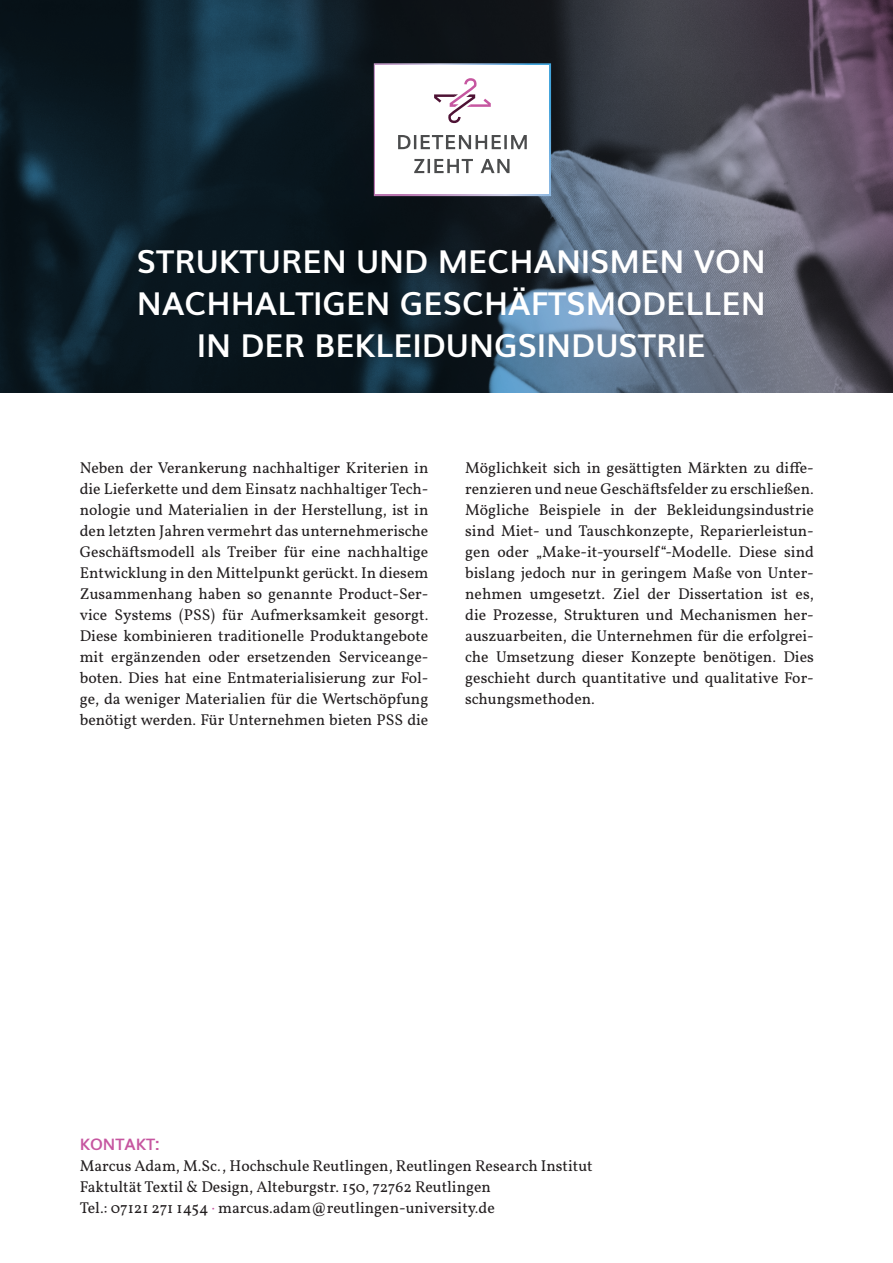
<style>
.page{position:relative;width:893px;height:1263px;background:#fff}
.page>*{position:absolute;margin:0;border:0;box-sizing:border-box;transform-origin:0 0}
.t1{font:700 31.5px "Muli";color:#fff}
.t2{font:15.75px/21px "Vollkorn";color:#231f20;text-align:justify}
.t3{font:700 15.75px "Muli";color:#c656a0}
.s1{color:#c656a0}
</style>
<div class="page">
<svg style="left:0;top:1px;width:893px;height:391px;background:#2d3845"></svg>
<div style="left:374px;top:63px;width:177px;height:133px;background:#fff;border:4px solid #fff"></div>
<svg style="left:414px;top:159px;width:95px;height:14px"></svg>
<svg style="left:398px;top:135px;width:129px;height:14px"></svg>
<svg style="left:434px;top:78px;width:57px;height:46px"></svg>
<p class="t1" style="left:137px;top:236px;width:630px">STRUKTUREN UND MECHANISMEN VON</p>
<p class="t1" style="left:137px;top:278px;width:630px">NACHHALTIGEN GESCHÄFTSMODELLEN</p>
<p class="t1" style="left:197px;top:320px;width:510px">IN DER BEKLEIDUNGSINDUSTRIE</p>
<p class="t2" style="left:80px;top:457px;width:350px">Neben der Verankerung nachhaltiger Kriterien in die Lieferkette und dem Einsatz nachhaltiger Tech&shy;nologie und Materialien in der Herstellung, ist in den letzten Jahren vermehrt das unternehmerische Geschäftsmodell als Treiber für eine nachhaltige Entwicklung in den Mittelpunkt gerückt. In diesem Zusammenhang haben so genannte Product-Ser&shy;vice Systems (PSS) für Aufmerksamkeit gesorgt.<br>Diese kombinieren traditionelle Produktangebote mit ergänzenden oder ersetzenden Serviceange&shy;boten. Dies hat eine Entmaterialisierung zur Fol&shy;ge, da weniger Materialien für die Wertschöpfung benötigt werden. Für Unternehmen bieten PSS die</p>
<p class="t2" style="left:465px;top:457px;width:350px">Möglichkeit sich in gesättigten Märkten zu diffe&shy;renzieren und neue Geschäftsfelder zu erschließen.<br>Mögliche Beispiele in der Bekleidungsindustrie sind Miet- und Tauschkonzepte, Reparierleistun&shy;gen oder „Make-it-yourself“-Modelle. Diese sind bislang jedoch nur in geringem Maße von Unter&shy;nehmen umgesetzt. Ziel der Dissertation ist es, die Prozesse, Strukturen und Mechanismen her&shy;auszuarbeiten, die Unternehmen für die erfolgrei&shy;che Umsetzung dieser Konzepte benötigen. Dies geschieht durch quantitative und qualitative For&shy;schungsmethoden.</p>
<p class="t3" style="left:80px;top:1131px;width:82px">KONTAKT:</p>
<p class="t2" style="left:80px;top:1155px;width:514px">Marcus Adam, M.Sc., Hochschule Reutlingen, Reutlingen Research Institut</p>
<p class="t2" style="left:80px;top:1176px;width:413px">Faktultät Textil &amp; Design, Alteburgstr. 150, 72762 Reutlingen</p>
<p class="t2" style="left:80px;top:1197px;width:417px">Tel.: 07121 271 1454 <span class="s1">·</span> marcus.adam@reutlingen-university.de</p>
</div>
